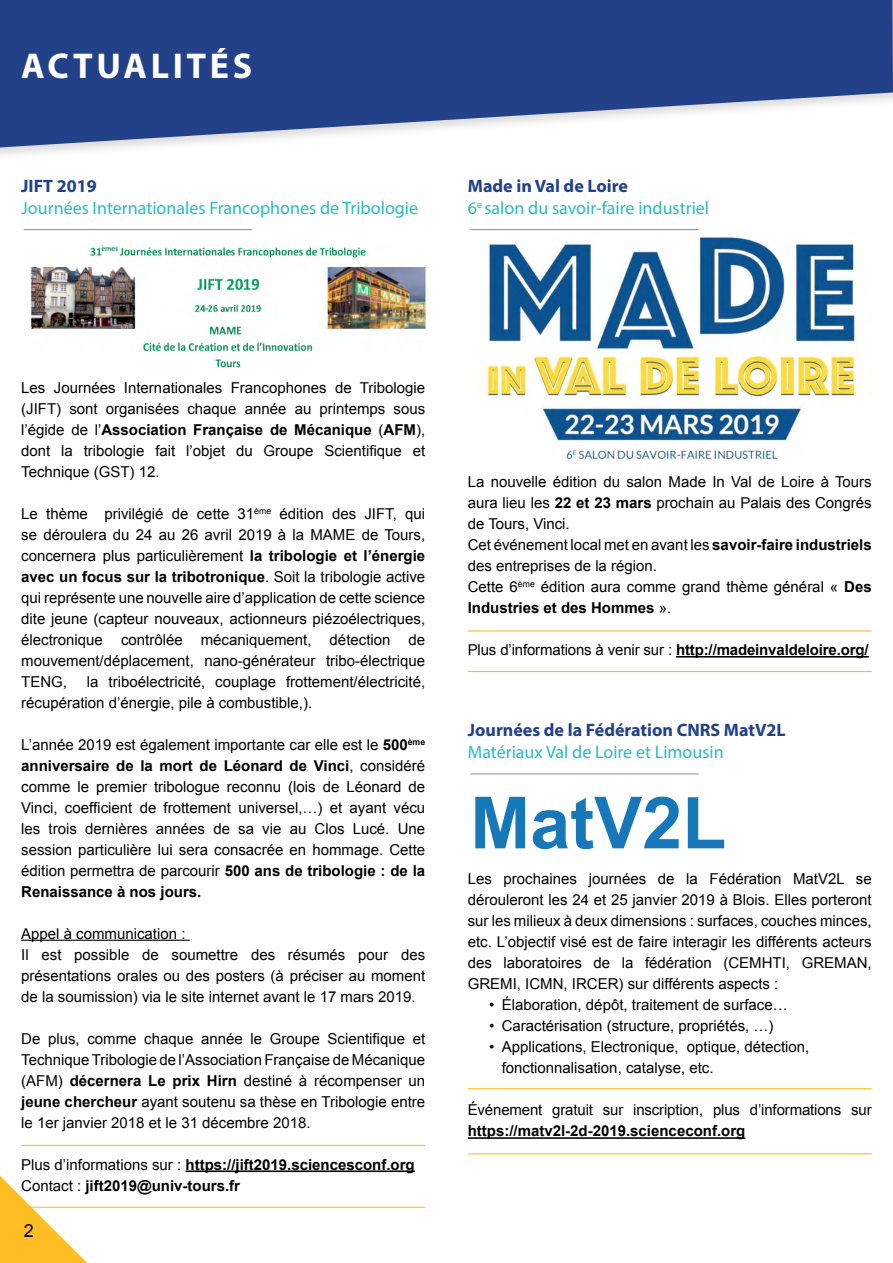
<style>
.page{position:relative;width:893px;height:1263px;background:#fff}
.page>*{position:absolute;margin:0;border:0;box-sizing:border-box;transform-origin:0 0}
.t1{font:700 72px "Arial";color:#1678b8}
.t2{font:700 36px "Myriad Pro";letter-spacing:.1em;color:#fff}
.t3{font:18px/21.6px "Myriad Pro";color:#27bbc3}
.t4{font:700 18px "Myriad Pro";color:#224188}
.t5{font:18px "Arial";color:#000}
.t6{font:15px/21px "Arial";color:#000;text-align:justify}
.t7{font:700 15px/21px "Arial";color:#000}
.s1{font-weight:700;color:#224188}
.s2{font-weight:700}
.s3{font-weight:400}
</style>
<div class="page">
<svg style="left:0;top:1176px;width:87px;height:87px"></svg>
<svg style="left:0;top:0;width:888px;height:147px;background:#48629c"></svg>
<div style="left:888px;top:0;width:5px;height:162px;background:#000;opacity:.15"></div>
<hr style="left:24px;top:229px;width:228px;height:1px;background:#878a8d">
<hr style="left:470px;top:229px;width:229px;height:1px;background:#878a8d">
<hr style="left:470px;top:773px;width:229px;height:1px;background:#878a8d">
<hr style="left:21px;top:940px;width:169px;height:1px;background:#000">
<hr style="left:185px;top:1170px;width:230px;height:2px;background:#000">
<hr style="left:676px;top:656px;width:193px;height:1px;background:#000">
<hr style="left:468px;top:1137px;width:277px;height:2px;background:#000">
<img style="left:30px;top:245px;width:395px;height:123px">
<img style="left:486px;top:236px;width:369px;height:224px">
<hr style="left:21px;top:1145px;width:404px;height:1px;background:#febe23">
<hr style="left:21px;top:1206px;width:404px;height:2px;background:#febe23">
<hr style="left:468px;top:630px;width:404px;height:1px;background:#febe23">
<hr style="left:468px;top:1088px;width:404px;height:1px;background:#febe23">
<hr style="left:468px;top:671px;width:404px;height:1px;background:#febe23">
<hr style="left:468px;top:1153px;width:404px;height:1px;background:#febe23">
<h2 class="t2" style="left:21px;top:42px;width:232px">ACTUALITÉS</h2>
<p class="t4" style="left:21px;top:174px;width:77px">JIFT 2019</p>
<p class="t3" style="left:21px;top:197px;width:398px">Journées Internationales Francophones de Tribologie</p>
<p class="t3" style="left:468px;top:175px;width:243px"><span class="s1">Made in Val de Loire<br></span>6<sup>e</sup> salon du savoir-faire industriel</p>
<p class="t6" style="left:21px;top:377px;width:405px">Les Journées Internationales Francophones de Tribologie (JIFT) sont organisées chaque année au printemps sous l’égide de l’<span class="s2">Association Française de Mécanique</span> (<span class="s2">AFM</span>), dont la tribologie fait l’objet du Groupe Scientifique et Technique (GST) 12.</p>
<p class="t6" style="left:21px;top:503px;width:405px">Le thème privilégié de cette 31<sup>ème</sup> édition des JIFT, qui se déroulera du 24 au 26 avril 2019 à la MAME de Tours, concernera plus particulièrement <span class="s2">la tribologie et l’énergie avec un focus sur la tribotronique</span>. Soit la tribologie active qui représente une nouvelle aire d’application de cette science dite jeune (capteur nouveaux, actionneurs piézoélectriques, électronique contrôlée mécaniquement, détection de mouvement/déplacement, nano-générateur tribo-électrique TENG,</p>
<p class="t6" style="left:21px;top:671px;width:405px;text-indent:66px">la triboélectricité, couplage frottement/électricité, récupération d’énergie, pile à combustible,).</p>
<p class="t6" style="left:21px;top:734px;width:405px">L’année 2019 est également importante car elle est le <span class="s2">500</span><sup>ème </sup><span class="s2">anniversaire de la mort de Léonard de Vinci</span>, considéré comme le premier tribologue reconnu (lois de Léonard de Vinci, coefficient de frottement universel,…) et ayant vécu les trois dernières années de sa vie au Clos Lucé. Une session particulière lui sera consacrée en hommage. Cette édition permettra de parcourir <span class="s2">500 ans de tribologie : de la Renaissance à nos jours.</span></p>
<p class="t6" style="left:21px;top:923px;width:405px;text-align:left">Appel à communication :<br>Il est possible de soumettre des résumés pour des présentations orales ou des posters (à préciser au moment de la soumission) via le site internet avant le 17 mars 2019.</p>
<p class="t6" style="left:21px;top:1028px;width:405px">De plus, comme chaque année le Groupe Scientifique et Technique Tribologie de l’Association Française de Mécanique (AFM) <span class="s2">décernera Le prix Hirn</span> destiné à récompenser un <span class="s2">jeune chercheur</span> ayant soutenu sa thèse en Tribologie entre le 1er janvier 2018 et le 31 décembre 2018.</p>
<p class="t7" style="left:21px;top:1154px;width:395px"><span class="s3">Plus d’informations sur :</span> https://jift2019.sciencesconf.org<br><span class="s3">Contact :</span> jift2019@univ-tours.fr</p>
<p class="t5" style="left:24px;top:1219px;width:12px">2</p>
<p class="t6" style="left:468px;top:472px;width:405px;text-align:left">La nouvelle édition du salon Made In Val de Loire à Tours aura lieu les <span class="s2">22 et 23 mars</span> prochain au Palais des Congrés de Tours, Vinci.<br>Cet événement local met en avant les <span class="s2">savoir-faire industriels </span>des entreprises de la région.<br>Cette 6<sup>ème</sup> édition aura comme grand thème général « <span class="s2">Des Industries et des Hommes</span> ».</p>
<p class="t6" style="left:468px;top:640px;width:402px">Plus d’informations à venir sur : <span class="s2">http://madeinvaldeloire.org/</span></p>
<p class="t4" style="left:468px;top:719px;width:319px">Journées de la Fédération CNRS MatV2L</p>
<p class="t3" style="left:468px;top:741px;width:258px">Matériaux Val de Loire et Limousin</p>
<h1 class="t1" style="left:470px;top:775px;width:258px">MatV2L</h1>
<p class="t6" style="left:468px;top:869px;width:405px">Les prochaines journées de la Fédération MatV2L se dérouleront les 24 et 25 janvier 2019 à Blois. Elles porteront sur les milieux à deux dimensions : surfaces, couches minces, etc. L’objectif visé est de faire interagir les différents acteurs des laboratoires de la fédération (CEMHTI, GREMAN, GREMI, ICMN, IRCER) sur différents aspects :</p>
<p class="t6" style="left:489px;top:995px;width:300px">• Élaboration, dépôt, traitement de surface…</p>
<p class="t6" style="left:489px;top:1016px;width:286px">• Caractérisation (structure, propriétés, …)</p>
<p class="t6" style="left:502px;top:1037px;width:309px;text-indent:-13px">• Applications, Electronique, optique, détection, fonctionnalisation, catalyse, etc.</p>
<p class="t6" style="left:468px;top:1100px;width:405px">Événement gratuit sur inscription, plus d’informations sur</p>
<p class="t7" style="left:468px;top:1121px;width:279px">https://matv2l-2d-2019.scienceconf.org</p>
</div>
